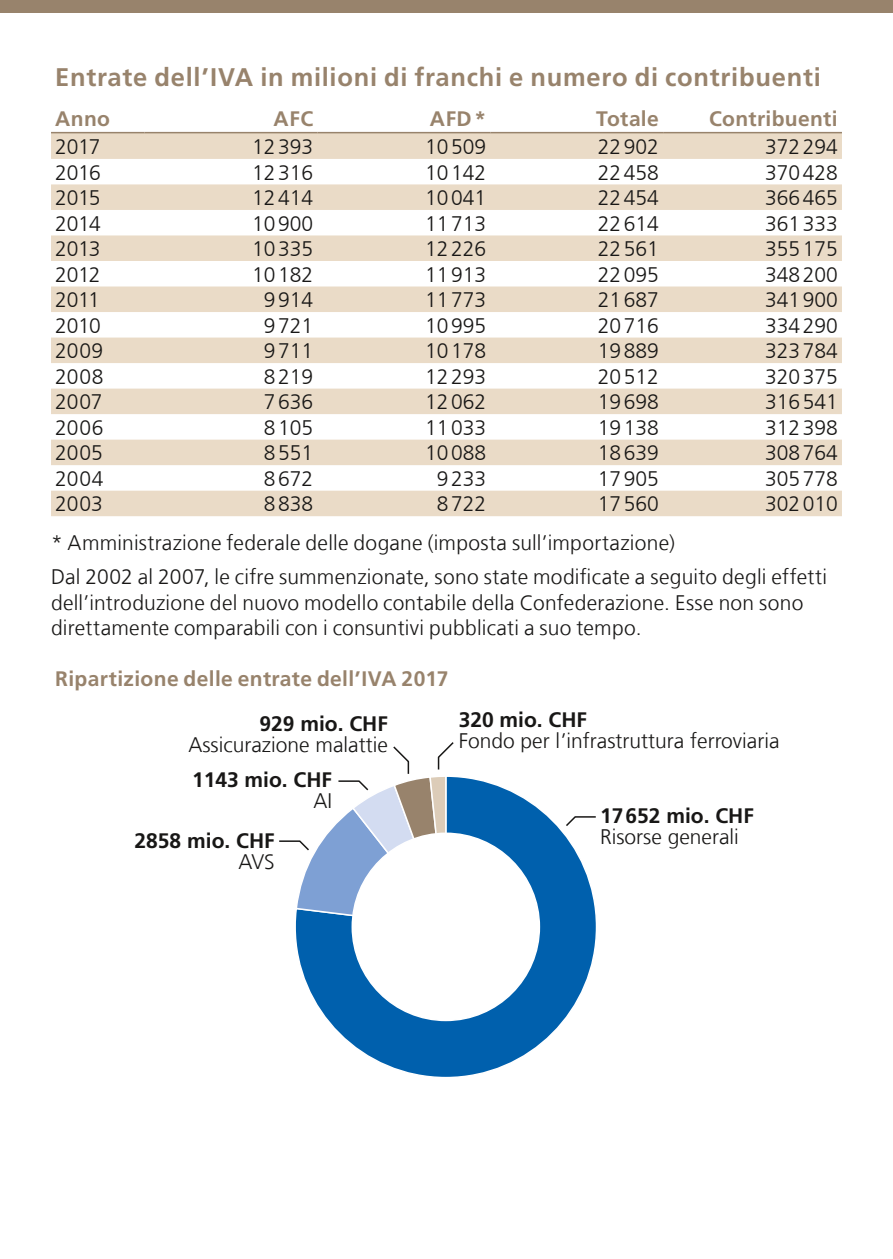
<style>
.page{position:relative;width:893px;height:1259px;background:#fff}
.page>*{position:absolute;margin:0;border:0;box-sizing:border-box;transform-origin:0 0}
.t1{font:700 25.5px "Frutiger LT Com";letter-spacing:.03em;color:#98836c}
.GT{font:300 21px/25.5px "Frutiger LT Com";letter-spacing:.01em;color:#181716}
.GT_Zahlen{font:300 21px "Frutiger LT Com";color:#181716}
.Kopfzeile_braun{font:700 21px "Frutiger LT Com";letter-spacing:.02em;color:#98836c}
.t2{font:700 21px/21px "Frutiger LT Com";color:#181716;text-align:right}
.Kopfzeile{font:700 21px "Frutiger LT Com";color:#98836c}
.s1{font-weight:700}
.s2{font-weight:300}
</style>
<div class="page">
<div style="left:0;top:0;width:893px;height:13px;background:#98836c"></div>
<svg style="left:51px;top:133px;width:791px;height:383px;fill:#eadbc7"></svg>
<hr style="left:51px;top:132px;width:94px;height:1px;background:#98836c">
<hr style="left:145px;top:132px;width:172px;height:1px;background:#98836c">
<hr style="left:317px;top:132px;width:173px;height:1px;background:#98836c">
<hr style="left:490px;top:132px;width:173px;height:1px;background:#98836c">
<hr style="left:663px;top:132px;width:179px;height:1px;background:#98836c">
<svg style="left:295px;top:777px;width:301px;height:300px"></svg>
<svg style="left:564px;top:815px;width:32px;height:12px"></svg>
<svg style="left:279px;top:742px;width:176px;height:187px"></svg>
<div style="left:352px;top:833px;width:187px;height:187px;background:#fff;border-radius:50%"></div>
<h3 class="t1" style="left:55px;top:62px;width:767px">Entrate dell’IVA in milioni di franchi e numero di contribuenti</h3>
<p class="Kopfzeile" style="left:55px;top:106px;width:56px">Anno</p>
<p class="Kopfzeile_braun" style="left:274px;top:106px;width:41px">AFC</p>
<p class="Kopfzeile_braun" style="left:430px;top:106px;width:58px">AFD*</p>
<p class="Kopfzeile_braun" style="left:596px;top:106px;width:64px">Totale</p>
<p class="Kopfzeile_braun" style="left:709px;top:106px;width:130px">Contribuenti</p>
<p class="GT" style="left:55px;top:134px;width:47px">2017</p>
<p class="GT_Zahlen" style="left:252px;top:135px;width:63px">12393</p>
<p class="GT_Zahlen" style="left:425px;top:135px;width:63px">10509</p>
<p class="GT_Zahlen" style="left:598px;top:135px;width:63px">22902</p>
<p class="GT_Zahlen" style="left:765px;top:135px;width:74px">372294</p>
<p class="GT" style="left:55px;top:160px;width:47px">2016</p>
<p class="GT_Zahlen" style="left:252px;top:160px;width:63px">12316</p>
<p class="GT_Zahlen" style="left:425px;top:160px;width:63px">10142</p>
<p class="GT_Zahlen" style="left:598px;top:160px;width:63px">22458</p>
<p class="GT_Zahlen" style="left:765px;top:160px;width:74px">370428</p>
<p class="GT" style="left:55px;top:185px;width:47px">2015</p>
<p class="GT_Zahlen" style="left:252px;top:186px;width:63px">12414</p>
<p class="GT_Zahlen" style="left:425px;top:186px;width:63px">10041</p>
<p class="GT_Zahlen" style="left:598px;top:186px;width:63px">22454</p>
<p class="GT_Zahlen" style="left:765px;top:186px;width:74px">366465</p>
<p class="GT" style="left:55px;top:211px;width:47px">2014</p>
<p class="GT_Zahlen" style="left:252px;top:211px;width:63px">10900</p>
<p class="GT_Zahlen" style="left:425px;top:211px;width:63px">11713</p>
<p class="GT_Zahlen" style="left:598px;top:211px;width:63px">22614</p>
<p class="GT_Zahlen" style="left:765px;top:211px;width:74px">361333</p>
<p class="GT" style="left:55px;top:236px;width:47px">2013</p>
<p class="GT_Zahlen" style="left:252px;top:237px;width:63px">10335</p>
<p class="GT_Zahlen" style="left:425px;top:237px;width:63px">12226</p>
<p class="GT_Zahlen" style="left:598px;top:237px;width:63px">22561</p>
<p class="GT_Zahlen" style="left:765px;top:237px;width:74px">355175</p>
<p class="GT" style="left:55px;top:262px;width:47px">2012</p>
<p class="GT_Zahlen" style="left:252px;top:262px;width:63px">10182</p>
<p class="GT_Zahlen" style="left:425px;top:262px;width:63px">11913</p>
<p class="GT_Zahlen" style="left:598px;top:262px;width:63px">22095</p>
<p class="GT_Zahlen" style="left:765px;top:262px;width:74px">348200</p>
<p class="GT" style="left:55px;top:287px;width:46px">2011</p>
<p class="GT_Zahlen" style="left:264px;top:288px;width:51px">9914</p>
<p class="GT_Zahlen" style="left:425px;top:288px;width:63px">11773</p>
<p class="GT_Zahlen" style="left:598px;top:288px;width:63px">21687</p>
<p class="GT_Zahlen" style="left:765px;top:288px;width:74px">341900</p>
<p class="GT" style="left:55px;top:313px;width:47px">2010</p>
<p class="GT_Zahlen" style="left:264px;top:313px;width:51px">9721</p>
<p class="GT_Zahlen" style="left:425px;top:313px;width:63px">10995</p>
<p class="GT_Zahlen" style="left:598px;top:313px;width:63px">20716</p>
<p class="GT_Zahlen" style="left:765px;top:313px;width:74px">334290</p>
<p class="GT" style="left:55px;top:338px;width:49px">2009</p>
<p class="GT_Zahlen" style="left:264px;top:339px;width:51px">9711</p>
<p class="GT_Zahlen" style="left:425px;top:339px;width:63px">10178</p>
<p class="GT_Zahlen" style="left:598px;top:339px;width:63px">19889</p>
<p class="GT_Zahlen" style="left:765px;top:339px;width:74px">323784</p>
<p class="GT" style="left:55px;top:364px;width:50px">2008</p>
<p class="GT_Zahlen" style="left:264px;top:364px;width:51px">8219</p>
<p class="GT_Zahlen" style="left:425px;top:364px;width:63px">12293</p>
<p class="GT_Zahlen" style="left:598px;top:364px;width:63px">20512</p>
<p class="GT_Zahlen" style="left:765px;top:364px;width:74px">320375</p>
<p class="GT" style="left:55px;top:389px;width:49px">2007</p>
<p class="GT_Zahlen" style="left:264px;top:390px;width:51px">7636</p>
<p class="GT_Zahlen" style="left:425px;top:390px;width:63px">12062</p>
<p class="GT_Zahlen" style="left:598px;top:390px;width:63px">19698</p>
<p class="GT_Zahlen" style="left:765px;top:390px;width:74px">316541</p>
<p class="GT" style="left:55px;top:415px;width:50px">2006</p>
<p class="GT_Zahlen" style="left:264px;top:415px;width:51px">8105</p>
<p class="GT_Zahlen" style="left:425px;top:415px;width:63px">11033</p>
<p class="GT_Zahlen" style="left:598px;top:415px;width:63px">19138</p>
<p class="GT_Zahlen" style="left:765px;top:415px;width:74px">312398</p>
<p class="GT" style="left:55px;top:440px;width:49px">2005</p>
<p class="GT_Zahlen" style="left:264px;top:441px;width:51px">8551</p>
<p class="GT_Zahlen" style="left:425px;top:441px;width:63px">10088</p>
<p class="GT_Zahlen" style="left:598px;top:441px;width:63px">18639</p>
<p class="GT_Zahlen" style="left:765px;top:441px;width:74px">308764</p>
<p class="GT" style="left:55px;top:466px;width:50px">2004</p>
<p class="GT_Zahlen" style="left:264px;top:466px;width:51px">8672</p>
<p class="GT_Zahlen" style="left:437px;top:466px;width:51px">9233</p>
<p class="GT_Zahlen" style="left:598px;top:466px;width:63px">17905</p>
<p class="GT_Zahlen" style="left:765px;top:466px;width:74px">305778</p>
<p class="GT" style="left:55px;top:491px;width:49px">2003</p>
<p class="GT_Zahlen" style="left:264px;top:492px;width:51px">8838</p>
<p class="GT_Zahlen" style="left:437px;top:492px;width:51px">8722</p>
<p class="GT_Zahlen" style="left:598px;top:492px;width:63px">17560</p>
<p class="GT_Zahlen" style="left:765px;top:492px;width:74px">302010</p>
<p class="GT" style="left:51px;top:530px;width:625px">* Amministrazione federale delle dogane (imposta sull’importazione)</p>
<p class="GT" style="left:51px;top:564px;width:778px">Dal 2002 al 2007, le cifre summenzionate, sono state modificate a seguito degli effetti dell’introduzione del nuovo modello contabile della Confederazione. Esse non sono direttamente comparabili con i consuntivi pubblicati a suo tempo.</p>
<h4 class="Kopfzeile_braun" style="left:55px;top:666px;width:395px">Ripartizione delle entrate dell’IVA 2017</h4>
<p class="GT" style="left:188px;top:713px;width:201px;line-height:21px;text-align:right"><span class="s1">929 mio. CHF<br></span>Assicurazione malattie</p>
<p class="GT" style="left:459px;top:709px;width:322px;line-height:21px"><span class="s1">320 mio. CHF<br></span>Fondo per l’infrastruttura ferroviaria</p>
<p class="t2" style="left:192px;top:769px;width:142px">1143 mio. CHF<br><span class="s2">AI</span></p>
<p class="t2" style="left:600px;top:805px;width:155px">17652 mio. CHF</p>
<p class="t2" style="left:135px;top:830px;width:142px">2858 mio. CHF</p>
<p class="GT" style="left:600px;top:824px;width:140px">Risorse generali</p>
<p class="GT" style="left:238px;top:849px;width:38px">AVS</p>
</div>
